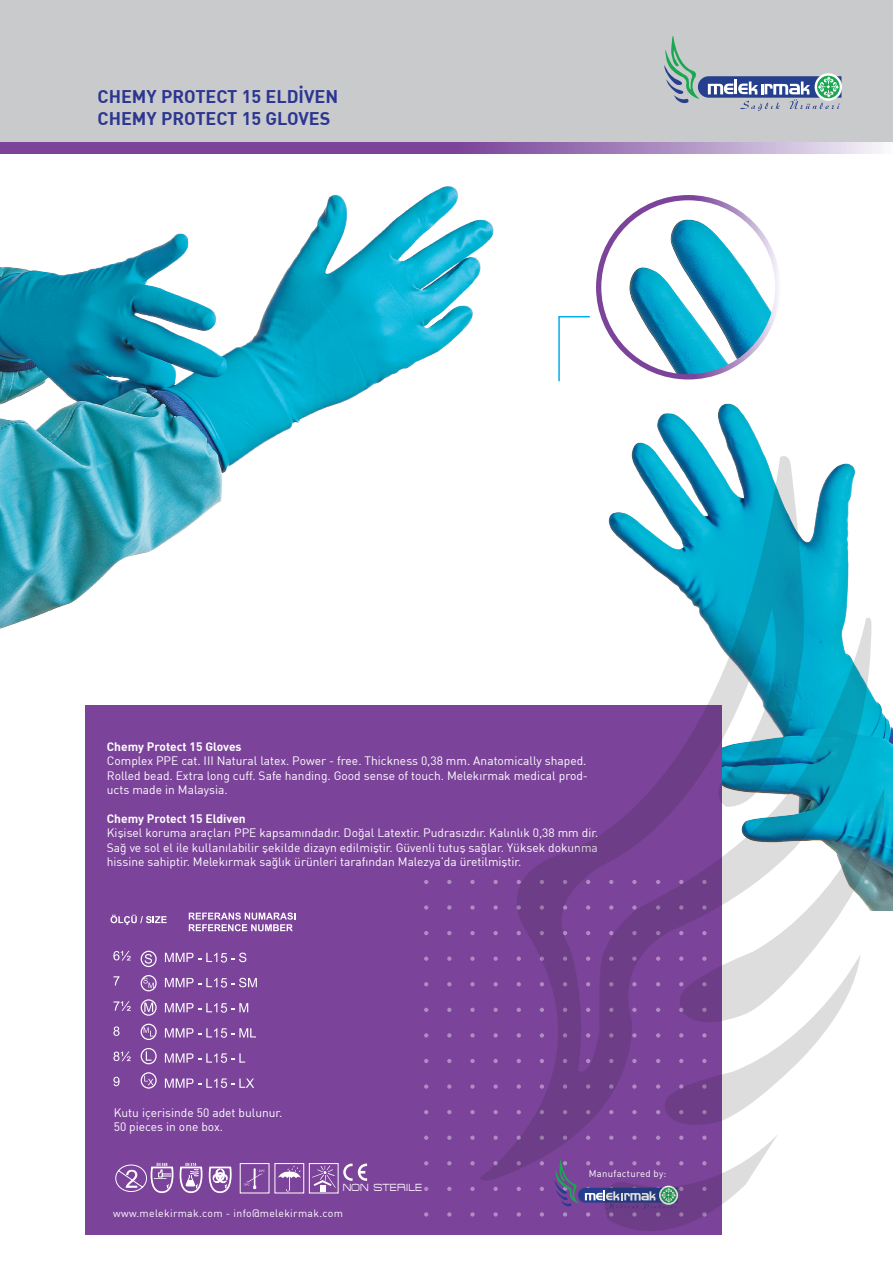
<style>
.page{position:relative;width:893px;height:1263px;background:#fff}
.page>*{position:absolute;margin:0;border:0;box-sizing:border-box;transform-origin:0 0}
.t1{font:700 18px/21.6px "Safa DIN";color:#2c3691}
.t2{font:12px/14.4px "Safa DIN";color:#fff}
.t3{font:700 12px "Safa DIN";color:#fff}
.t4{font:10.5px "Safa DIN";letter-spacing:.03em;color:#fff}
.t5{font:10.5px "Federation";color:#fff;scale:.89 1}
.t6{font:9.6px "Safa DIN";letter-spacing:.03em;color:#fff}
</style>
<div class="page">
<div style="left:0;top:0;width:893px;height:142px;background:#c9cacc"></div>
<svg style="left:0;top:142px;width:883px;height:12px;background:#976caf"></svg>
<svg style="left:664px;top:36px;width:177px;height:75px"></svg>
<img style="left:0;top:153px;width:513px;height:476px">
<img style="left:599px;top:198px;width:179px;height:179px;border-radius:90px">
<div style="left:596px;top:195px;width:184px;height:184px;border:5px solid #fff;border-radius:50%"></div>
<svg style="left:558px;top:316px;width:32px;height:66px"></svg>
<img style="left:631px;top:403px;width:262px;height:508px">
<div style="left:85px;top:705px;width:637px;height:530px;background:#7c439a"></div>
<svg style="left:424px;top:880px;width:4px;height:4px"></svg>
<svg style="left:447px;top:880px;width:4px;height:4px"></svg>
<svg style="left:470px;top:880px;width:5px;height:4px"></svg>
<svg style="left:424px;top:905px;width:4px;height:5px"></svg>
<svg style="left:447px;top:905px;width:4px;height:5px"></svg>
<svg style="left:470px;top:905px;width:5px;height:5px"></svg>
<svg style="left:424px;top:931px;width:4px;height:4px"></svg>
<svg style="left:447px;top:931px;width:4px;height:4px"></svg>
<svg style="left:470px;top:931px;width:5px;height:4px"></svg>
<svg style="left:424px;top:956px;width:4px;height:5px"></svg>
<svg style="left:447px;top:956px;width:4px;height:5px"></svg>
<svg style="left:470px;top:956px;width:5px;height:5px"></svg>
<svg style="left:424px;top:982px;width:4px;height:4px"></svg>
<svg style="left:447px;top:982px;width:4px;height:4px"></svg>
<svg style="left:470px;top:982px;width:5px;height:4px"></svg>
<svg style="left:424px;top:1008px;width:4px;height:4px"></svg>
<svg style="left:447px;top:1008px;width:4px;height:4px"></svg>
<svg style="left:470px;top:1008px;width:5px;height:4px"></svg>
<svg style="left:424px;top:1033px;width:4px;height:4px"></svg>
<svg style="left:447px;top:1033px;width:4px;height:4px"></svg>
<svg style="left:470px;top:1033px;width:5px;height:4px"></svg>
<svg style="left:424px;top:1059px;width:4px;height:4px"></svg>
<svg style="left:447px;top:1059px;width:4px;height:4px"></svg>
<svg style="left:470px;top:1059px;width:5px;height:4px"></svg>
<svg style="left:424px;top:1084px;width:4px;height:5px"></svg>
<svg style="left:447px;top:1084px;width:4px;height:5px"></svg>
<svg style="left:470px;top:1084px;width:5px;height:5px"></svg>
<svg style="left:424px;top:1110px;width:4px;height:4px"></svg>
<svg style="left:447px;top:1110px;width:4px;height:4px"></svg>
<svg style="left:470px;top:1110px;width:5px;height:4px"></svg>
<svg style="left:424px;top:1135px;width:4px;height:5px"></svg>
<svg style="left:447px;top:1135px;width:4px;height:5px"></svg>
<svg style="left:470px;top:1135px;width:5px;height:5px"></svg>
<svg style="left:424px;top:1161px;width:4px;height:4px"></svg>
<svg style="left:447px;top:1161px;width:4px;height:4px"></svg>
<svg style="left:470px;top:1161px;width:5px;height:4px"></svg>
<svg style="left:424px;top:1187px;width:4px;height:4px"></svg>
<svg style="left:447px;top:1187px;width:4px;height:4px"></svg>
<svg style="left:470px;top:1187px;width:5px;height:4px"></svg>
<svg style="left:493px;top:1187px;width:5px;height:4px"></svg>
<svg style="left:517px;top:1187px;width:4px;height:4px"></svg>
<svg style="left:540px;top:1187px;width:4px;height:4px"></svg>
<svg style="left:424px;top:1212px;width:4px;height:4px"></svg>
<svg style="left:447px;top:1212px;width:4px;height:4px"></svg>
<svg style="left:470px;top:1212px;width:5px;height:4px"></svg>
<svg style="left:493px;top:1212px;width:5px;height:4px"></svg>
<svg style="left:517px;top:1212px;width:4px;height:4px"></svg>
<svg style="left:540px;top:1212px;width:4px;height:4px"></svg>
<svg style="left:111px;top:915px;width:56px;height:10px"></svg>
<svg style="left:189px;top:912px;width:106px;height:19px"></svg>
<svg style="left:113px;top:951px;width:18px;height:10px"></svg>
<svg style="left:114px;top:976px;width:6px;height:9px"></svg>
<svg style="left:114px;top:1001px;width:17px;height:10px"></svg>
<svg style="left:113px;top:1026px;width:7px;height:10px"></svg>
<svg style="left:113px;top:1051px;width:18px;height:10px"></svg>
<svg style="left:113px;top:1077px;width:7px;height:9px"></svg>
<svg style="left:140px;top:950px;width:17px;height:139px"></svg>
<svg style="left:165px;top:952px;width:81px;height:10px"></svg>
<svg style="left:165px;top:978px;width:92px;height:10px"></svg>
<svg style="left:165px;top:1003px;width:83px;height:10px"></svg>
<svg style="left:165px;top:1028px;width:91px;height:10px"></svg>
<svg style="left:165px;top:1053px;width:80px;height:10px"></svg>
<svg style="left:165px;top:1078px;width:89px;height:10px"></svg>
<div style="left:274px;top:1163px;width:30px;height:30px;border:1px solid #fff"></div>
<svg style="left:278px;top:1165px;width:23px;height:26px"></svg>
<div style="left:309px;top:1163px;width:30px;height:30px;border:1px solid #fff"></div>
<svg style="left:314px;top:1165px;width:22px;height:26px"></svg>
<div style="left:240px;top:1163px;width:29px;height:30px;border:1px solid #fff"></div>
<svg style="left:243px;top:1168px;width:22px;height:21px"></svg>
<svg style="left:343px;top:1163px;width:24px;height:18px"></svg>
<svg style="left:115px;top:1163px;width:117px;height:30px"></svg>
<svg style="left:874px;top:787px;width:12px;height:124px"></svg>
<svg style="left:480px;top:454px;width:394px;height:727px"></svg>
<svg style="left:554px;top:954px;width:314px;height:277px"></svg>
<h1 class="t1" style="left:98px;top:85px;width:242px">CHEMY PROTECT 15 ELDİVEN<br>CHEMY PROTECT 15 GLOVES</h1>
<p class="t3" style="left:107px;top:739px;width:136px">Chemy Protect 15 Gloves</p>
<p class="t2" style="left:107px;top:754px;width:483px">Complex PPE cat. III Natural latex. Power - free. Thickness 0,38 mm. Anatomically shaped.<br>Rolled bead. Extra long cuff. Safe handing. Good sense of touch. Melekırmak medical prod&shy;ucts made in Malaysia.</p>
<p class="t3" style="left:107px;top:811px;width:140px">Chemy Protect 15 Eldiven</p>
<p class="t2" style="left:107px;top:826px;width:493px;text-align:justify">Kişisel koruma araçları PPE kapsamındadır. Doğal Latextir. Pudrasızdır. Kalınlık 0,38 mm dir.<br>Sağ ve sol el ile kullanılabilir şekilde dizayn edilmiştir. Güvenli tutuş sağlar. Yüksek dokunma hissine sahiptir. Melekırmak sağlık ürünleri tarafından Malezya’da üretilmiştir.</p>
<p class="t2" style="left:114px;top:1105px;width:170px">Kutu içerisinde 50 adet bulunur.<br>50 pieces in one box.</p>
<p class="t5" style="left:343px;top:1182px;width:91px">NON STERILE</p>
<p class="t4" style="left:113px;top:1206px;width:231px">www.melekirmak.com - info@melekirmak.com</p>
<p class="t6" style="left:589px;top:1168px;width:79px">Manufactured by:</p>
</div>
